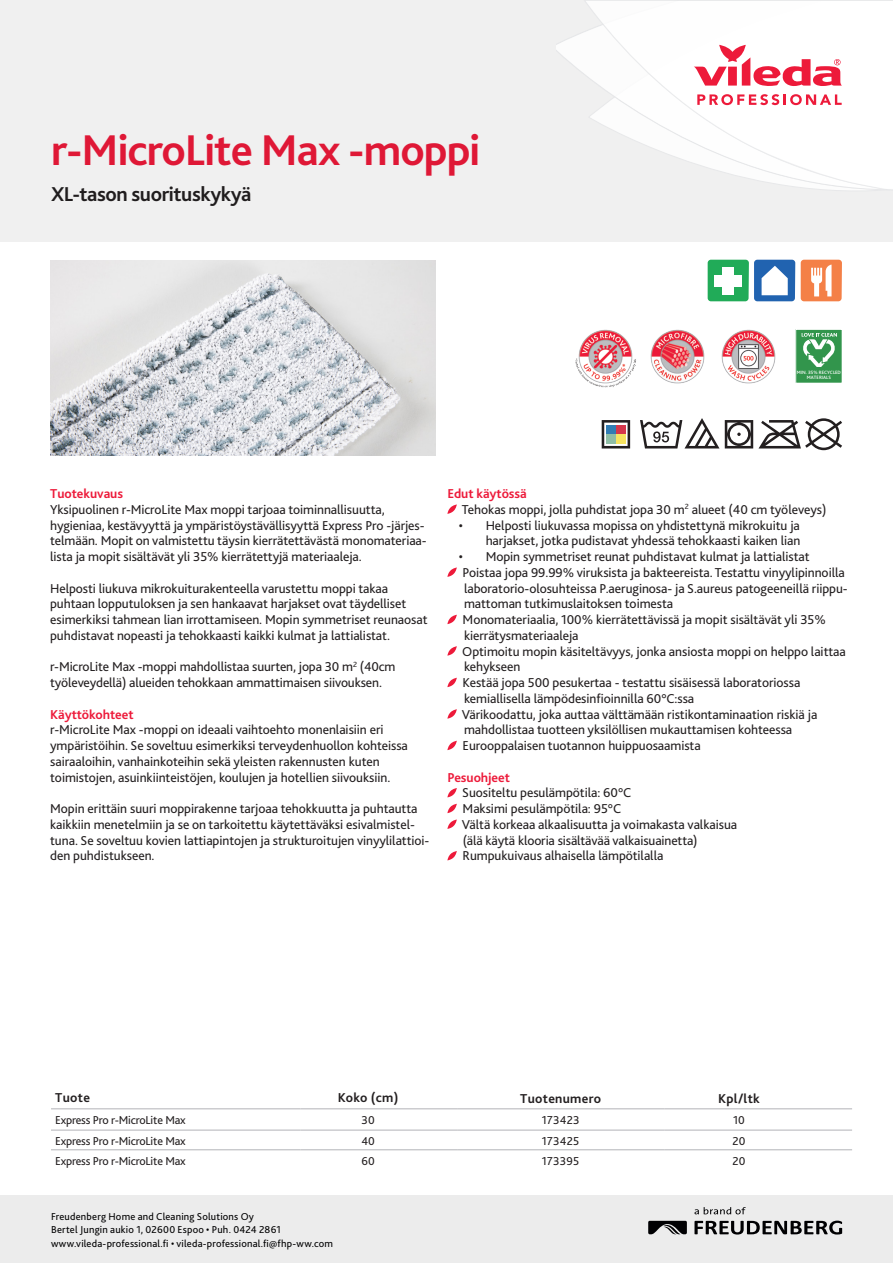
<style>
.page{position:relative;width:893px;height:1263px;background:#fff}
.page>*{position:absolute;margin:0;border:0;box-sizing:border-box;transform-origin:0 0}
.t1{font:700 45px "Bliss 2";letter-spacing:-.02em;color:#ed1a3a}
.t2{font:700 21px "Bliss 2";letter-spacing:-.02em;color:#231f20}
.t3{font:13.5px/15.8px "Bliss 2";letter-spacing:-.005em;color:#231f20}
.t4{font:700 13.5px "Bliss 2";letter-spacing:-.005em;color:#ed1a3a}
.t5{font:700 13.5px "Bliss 2";letter-spacing:.02em;color:#231f20}
.t6{font:12px "Bliss 2";letter-spacing:-.015em;color:#231f20}
.t7{font:10.5px "Bliss 2";letter-spacing:.015em;color:#000001}
.t8{font:500 4.95px/4.9px "Bliss Pro";color:#fff;text-align:center}
.s1{font-weight:700;color:#ed1a3a}
</style>
<div class="page">
<img style="left:50px;top:260px;width:385px;height:196px">
<img style="left:575px;top:329px;width:61px;height:59px">
<img style="left:721px;top:329px;width:55px;height:55px">
<div style="left:796px;top:329px;width:46px;height:54px;background:#32954c"></div>
<div style="left:795px;top:329px;width:48px;height:55px;border:1px solid #fff"></div>
<svg style="left:802px;top:333px;width:35px;height:34px"></svg>
<img style="left:650px;top:329px;width:55px;height:55px">
<div style="left:0;top:0;width:893px;height:241px;background:#f0f0f0"></div>
<div style="left:0;top:1195px;width:893px;height:68px;background:#ececec"></div>
<svg style="left:447px;top:504px;width:10px;height:10px"></svg>
<svg style="left:447px;top:567px;width:10px;height:10px"></svg>
<svg style="left:447px;top:615px;width:10px;height:9px"></svg>
<svg style="left:447px;top:646px;width:10px;height:10px"></svg>
<svg style="left:447px;top:678px;width:10px;height:9px"></svg>
<svg style="left:447px;top:709px;width:10px;height:10px"></svg>
<svg style="left:447px;top:741px;width:10px;height:9px"></svg>
<svg style="left:447px;top:788px;width:10px;height:9px"></svg>
<svg style="left:447px;top:804px;width:10px;height:9px"></svg>
<svg style="left:447px;top:819px;width:10px;height:10px"></svg>
<svg style="left:447px;top:851px;width:10px;height:9px"></svg>
<div style="left:754px;top:260px;width:41px;height:41px;background:#2163b0;border-radius:3px"></div>
<svg style="left:762px;top:266px;width:26px;height:29px"></svg>
<div style="left:801px;top:260px;width:41px;height:41px;background:#f48047;border-radius:3px"></div>
<svg style="left:811px;top:265px;width:20px;height:31px"></svg>
<div style="left:708px;top:260px;width:41px;height:41px;background:#21ab58;border-radius:3px"></div>
<div style="left:723px;top:267px;width:11px;height:27px;background:#fff"></div>
<div style="left:714px;top:275px;width:28px;height:11px;background:#fff"></div>
<hr style="left:51px;top:1108px;width:249px;height:1px;background:#b2b3b7">
<hr style="left:300px;top:1108px;width:157px;height:1px;background:#b2b3b7">
<hr style="left:457px;top:1108px;width:207px;height:1px;background:#b2b3b7">
<hr style="left:664px;top:1108px;width:188px;height:1px;background:#b2b3b7">
<hr style="left:51px;top:1130px;width:249px;height:1px;background:#b2b3b7">
<hr style="left:300px;top:1130px;width:157px;height:1px;background:#b2b3b7">
<hr style="left:457px;top:1130px;width:207px;height:1px;background:#b2b3b7">
<hr style="left:664px;top:1130px;width:188px;height:1px;background:#b2b3b7">
<hr style="left:51px;top:1149px;width:249px;height:1px;background:#b2b3b7">
<hr style="left:300px;top:1149px;width:157px;height:1px;background:#b2b3b7">
<hr style="left:457px;top:1149px;width:207px;height:1px;background:#b2b3b7">
<hr style="left:664px;top:1149px;width:188px;height:1px;background:#b2b3b7">
<svg style="left:602px;top:420px;width:28px;height:28px"></svg>
<svg style="left:725px;top:418px;width:117px;height:32px"></svg>
<svg style="left:640px;top:418px;width:79px;height:30px"></svg>
<svg style="left:557px;top:33px;width:27px;height:39px"></svg>
<svg style="left:584px;top:1px;width:309px;height:189px"></svg>
<svg style="left:697px;top:94px;width:145px;height:11px"></svg>
<svg style="left:694px;top:45px;width:148px;height:42px"></svg>
<svg style="left:694px;top:1220px;width:148px;height:14px"></svg>
<svg style="left:648px;top:1221px;width:39px;height:13px"></svg>
<svg style="left:694px;top:1207px;width:52px;height:7px"></svg>
<h1 class="t1" style="left:51px;top:122px;width:431px">r-MicroLite Max -moppi</h1>
<h2 class="t2" style="left:51px;top:181px;width:202px">XL-tason suorituskykyä</h2>
<p class="t8" style="left:797px;top:370px;width:46px">MIN. 35% RECYCLED<br>MATERIALS</p>
<p class="t4" style="left:50px;top:485px;width:74px">Tuotekuvaus</p>
<p class="t3" style="left:50px;top:501px;width:378px">Yksipuolinen r-MicroLite Max moppi tarjoaa toiminnallisuutta, hygieniaa, kestävyyttä ja ympäristöystävällisyyttä Express Pro -järjes&shy;telmään. Mopit on valmistettu täysin kierrätettävästä monomateriaa&shy;lista ja mopit sisältävät yli 35% kierrätettyjä materiaaleja.</p>
<p class="t3" style="left:50px;top:580px;width:379px">Helposti liukuva mikrokuiturakenteella varustettu moppi takaa puhtaan lopputuloksen ja sen hankaavat harjakset ovat täydelliset esimerkiksi tahmean lian irrottamiseen. Mopin symmetriset reunaosat puhdistavat nopeasti ja tehokkaasti kaikki kulmat ja lattialistat.</p>
<p class="t3" style="left:50px;top:659px;width:347px">r-MicroLite Max -moppi mahdollistaa suurten, jopa 30 m<sup>2</sup> (40cm työleveydellä) alueiden tehokkaan ammattimaisen siivouksen.</p>
<p class="t4" style="left:50px;top:706px;width:85px">Käyttökohteet</p>
<p class="t3" style="left:50px;top:722px;width:359px">r-MicroLite Max -moppi on ideaali vaihtoehto monenlaisiin eri ympäristöihin. Se soveltuu esimerkiksi terveydenhuollon kohteissa sairaaloihin, vanhainkoteihin sekä yleisten rakennusten kuten toimistojen, asuinkiinteistöjen, koulujen ja hotellien siivouksiin.</p>
<p class="t3" style="left:50px;top:801px;width:381px">Mopin erittäin suuri moppirakenne tarjoaa tehokkuutta ja puhtautta kaikkiin menetelmiin ja se on tarkoitettu käytettäväksi esivalmistel&shy;tuna. Se soveltuu kovien lattiapintojen ja strukturoitujen vinyylilattioi&shy;den puhdistukseen.</p>
<p class="t3" style="left:462px;top:486px;width:366px;text-indent:-14px"><span class="s1">Edut käytössä<br></span>Tehokas moppi, jolla puhdistat jopa 30 m<sup>2</sup> alueet (40 cm työleveys)</p>
<p class="t3" style="left:459px;top:517px;width:343px;text-align:right">• Helposti liukuvassa mopissa on yhdistettynä mikrokuitu ja harjakset, jotka pudistavat yhdessä tehokkaasti kaiken lian</p>
<p class="t3" style="left:459px;top:549px;width:391px">• Mopin symmetriset reunat puhdistavat kulmat ja lattialistat Poistaa jopa 99.99% viruksista ja bakteereista. Testattu vinyylipinnoilla laboratorio-olosuhteissa P.aeruginosa- ja S.aureus patogeeneillä riippu&shy;mattoman tutkimuslaitoksen toimesta<br>Monomateriaalia, 100% kierrätettävissä ja mopit sisältävät yli 35% kierrätysmateriaaleja<br>Optimoitu mopin käsiteltävyys, jonka ansiosta moppi on helppo laittaa kehykseen<br>Kestää jopa 500 pesukertaa - testattu sisäisessä laboratoriossa kemiallisella lämpödesinfioinnilla 60°C:ssa<br>Värikoodattu, joka auttaa välttämään ristikontaminaation riskiä ja mahdollistaa tuotteen yksilöllisen mukauttamisen kohteessa Eurooppalaisen tuotannon huippuosaamista</p>
<p class="t4" style="left:447px;top:769px;width:64px">Pesuohjeet</p>
<p class="t3" style="left:462px;top:785px;width:277px">Suositeltu pesulämpötila: 60°C<br>Maksimi pesulämpötila: 95°C<br>Vältä korkeaa alkaalisuutta ja voimakasta valkaisua (älä käytä klooria sisältävää valkaisuainetta)<br>Rumpukuivaus alhaisella lämpötilalla</p>
<p class="t5" style="left:55px;top:1089px;width:36px">Tuote</p>
<p class="t5" style="left:338px;top:1089px;width:62px">Koko (cm)</p>
<p class="t5" style="left:520px;top:1090px;width:82px">Tuotenumero</p>
<p class="t5" style="left:718px;top:1090px;width:43px">Kpl/ltk</p>
<p class="t6" style="left:55px;top:1112px;width:132px">Express Pro r-MicroLite Max</p>
<p class="t6" style="left:361px;top:1112px;width:15px">30</p>
<p class="t6" style="left:542px;top:1112px;width:39px">173423</p>
<p class="t6" style="left:733px;top:1112px;width:13px">10</p>
<p class="t6" style="left:55px;top:1133px;width:132px">Express Pro r-MicroLite Max</p>
<p class="t6" style="left:361px;top:1133px;width:15px">40</p>
<p class="t6" style="left:542px;top:1133px;width:39px">173425</p>
<p class="t6" style="left:732px;top:1133px;width:15px">20</p>
<p class="t6" style="left:55px;top:1153px;width:132px">Express Pro r-MicroLite Max</p>
<p class="t6" style="left:361px;top:1153px;width:15px">60</p>
<p class="t6" style="left:542px;top:1153px;width:39px">173395</p>
<p class="t6" style="left:732px;top:1153px;width:15px">20</p>
<p class="t7" style="left:51px;top:1210px;width:204px">Freudenberg Home and Cleaning Solutions Oy</p>
<p class="t7" style="left:51px;top:1223px;width:231px">Bertel Jungin aukio 1, 02600 Espoo • Puh. 0424 2861</p>
<p class="t7" style="left:51px;top:1237px;width:284px">www.vileda-professional.fi • vileda-professional.fi@fhp-ww.com</p>
</div>
